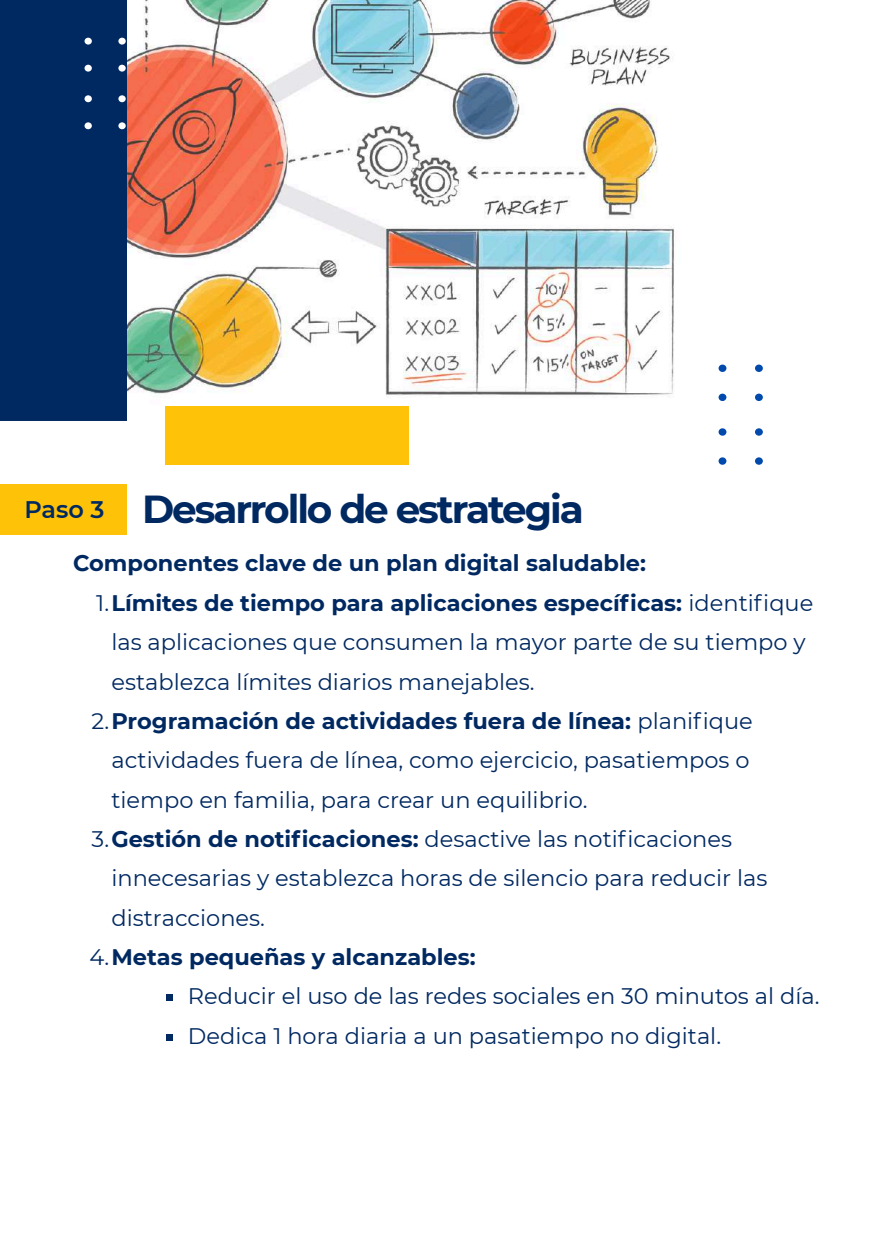
<style>
.page{position:relative;width:894px;height:1233px;background:#fff}
.page>*{position:absolute;margin:0;border:0;box-sizing:border-box;transform-origin:0 0}
.t1{font:700 39px "Montserrat";letter-spacing:-.055em;color:#002961}
.t2{font:22.5px "Montserrat";color:#002961}
.t3{font:700 22.5px "Montserrat";color:#002961}
.s1{font-weight:600;font-size:24px}
.s2{font-weight:400}
.s3{font-weight:700}
</style>
<div class="page">
<div style="left:0;top:0;width:127px;height:421px;background:#002961"></div>
<svg style="left:84px;top:38px;width:42px;height:34px"></svg>
<svg style="left:84px;top:95px;width:42px;height:34px"></svg>
<svg style="left:718px;top:365px;width:44px;height:36px"></svg>
<svg style="left:718px;top:428px;width:44px;height:37px"></svg>
<div style="left:0;top:484px;width:127px;height:51px;background:#fec209"></div>
<img style="left:127px;top:0;width:547px;height:421px">
<div style="left:165px;top:406px;width:243px;height:59px;background:#fec209"></div>
<div style="left:166px;top:994px;width:7px;height:7px;background:#002961"></div>
<div style="left:166px;top:1034px;width:7px;height:6px;background:#002961"></div>
<h1 class="t1" style="left:25px;top:486px;width:560px"><span class="s1">Paso 3</span> Desarrollo de estrategia</h1>
<p class="t3" style="left:73px;top:550px;width:574px">Componentes clave de un plan digital saludable:</p>
<p class="t3" style="left:96px;top:589px;width:718px"><span class="s2">1.</span>Límites de tiempo para aplicaciones específicas: <span class="s2">identifique</span></p>
<p class="t2" style="left:111px;top:628px;width:695px">las aplicaciones que consumen la mayor parte de su tiempo y</p>
<p class="t2" style="left:111px;top:668px;width:424px">establezca límites diarios manejables.</p>
<p class="t3" style="left:91px;top:707px;width:662px"><span class="s2">2.</span>Programación de actividades fuera de línea: <span class="s2">planifique</span></p>
<p class="t2" style="left:111px;top:746px;width:639px">actividades fuera de línea, como ejercicio, pasatiempos o</p>
<p class="t2" style="left:111px;top:786px;width:477px">tiempo en familia, para crear un equilibrio.</p>
<p class="t2" style="left:92px;top:825px;width:641px">3.<span class="s3">Gestión de notificaciones:</span> desactive las notificaciones</p>
<p class="t2" style="left:111px;top:865px;width:657px">innecesarias y establezca horas de silencio para reducir las</p>
<p class="t2" style="left:111px;top:904px;width:155px">distracciones.</p>
<p class="t3" style="left:89px;top:943px;width:387px"><span class="s2">4.</span>Metas pequeñas y alcanzables:</p>
<p class="t2" style="left:188px;top:983px;width:632px">Reducir el uso de las redes sociales en 30 minutos al día.</p>
<p class="t2" style="left:188px;top:1022px;width:534px">Dedica 1 hora diaria a un pasatiempo no digital.</p>
</div>
